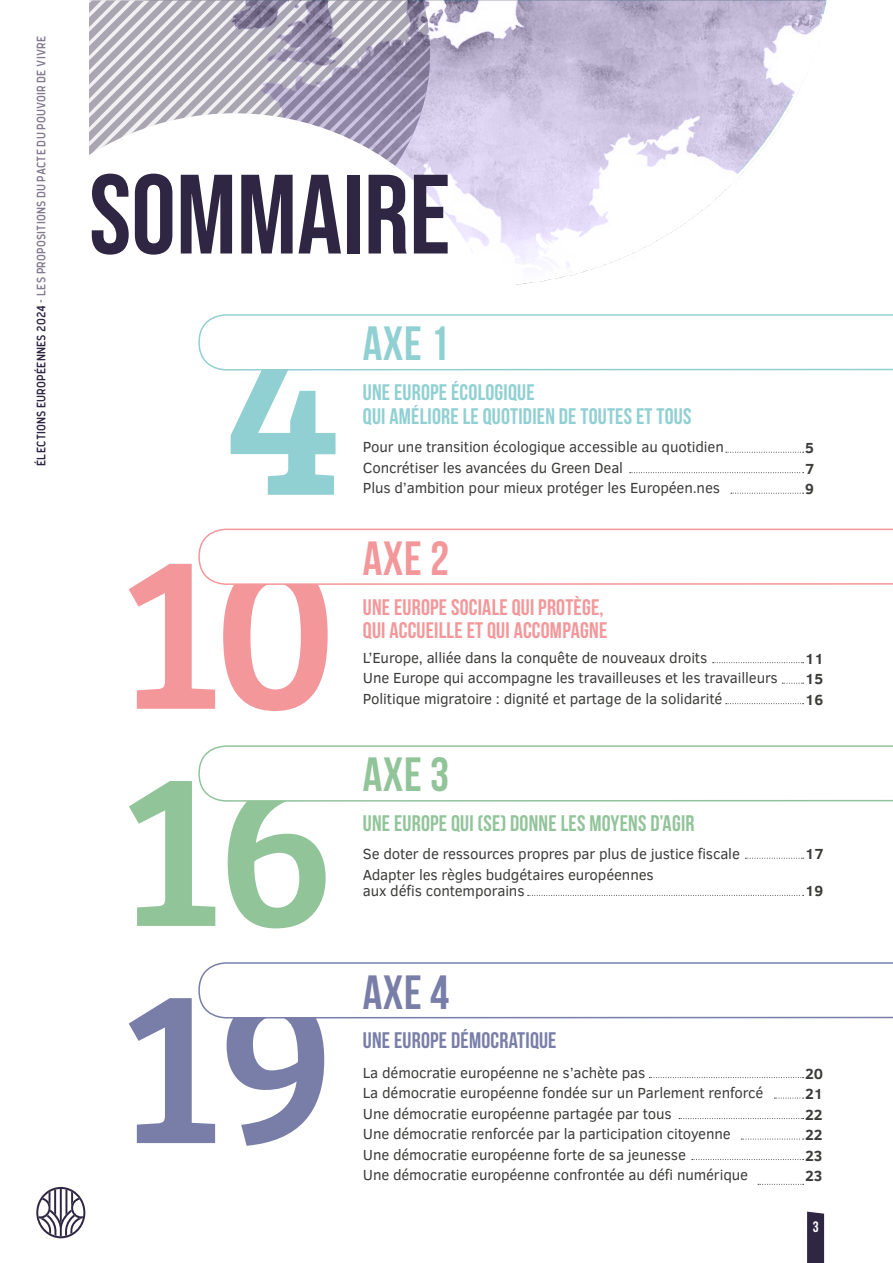
<style>
.page{position:relative;width:893px;height:1263px;background:#fff}
.page>*{position:absolute;margin:0;border:0;box-sizing:border-box;transform-origin:0 0}
.t1{font:225px "Bree Serif";color:#f3979a}
.t2{font:225px "Bree Serif";color:#92c49a}
.t3{font:225px "Bree Serif";color:#787ea8}
.t4{font:225px "Bree Serif";color:#91d0d2}
.t5{font:112.5px "Bebas Neue";color:#2e2643}
.t6{font:700 48px "Bebas Neue";color:#91d0d2}
.t7{font:700 48px "Bebas Neue";color:#f3979a}
.t8{font:700 48px "Bebas Neue";color:#92c49a}
.t9{font:700 48px "Bebas Neue";color:#787ea8}
.t10{font:22.5px/24px "Bebas Neue";letter-spacing:.01em;color:#91d0d2}
.t11{font:22.5px/22.5px "Bebas Neue";letter-spacing:.01em;color:#f3979a}
.t12{font:22.5px "Bebas Neue";letter-spacing:.01em;color:#92c49a}
.t13{font:22.5px "Bebas Neue";letter-spacing:.01em;color:#787ea8}
.t14{font:15px/16.5px "Clear Sans";letter-spacing:-.01em;color:#3c3c3b}
.t15{font:700 15px "Clear Sans";color:#3c3c3b}
.t16{font:15px "Bebas Neue";color:#fff}
.t17{font:12px "Oregon";letter-spacing:.01em;color:#847b90}
.s1{color:#2e2643}
</style>
<div class="page">
<svg style="left:807px;top:1211px;width:17px;height:52px"></svg>
<svg style="left:36px;top:1187px;width:49px;height:51px"></svg>
<svg style="left:430px;top:0;width:395px;height:283px"></svg>
<svg style="left:430px;top:113px;width:57px;height:170px"></svg>
<svg style="left:726px;top:452px;width:78px;height:1px"></svg>
<svg style="left:713px;top:662px;width:91px;height:1px"></svg>
<svg style="left:649px;top:1077px;width:155px;height:1px"></svg>
<svg style="left:741px;top:1139px;width:63px;height:1px"></svg>
<svg style="left:745px;top:858px;width:59px;height:1px"></svg>
<svg style="left:630px;top:472px;width:174px;height:1px"></svg>
<svg style="left:782px;top:683px;width:22px;height:1px"></svg>
<svg style="left:774px;top:1098px;width:30px;height:1px"></svg>
<svg style="left:692px;top:1159px;width:112px;height:1px"></svg>
<svg style="left:528px;top:895px;width:276px;height:1px"></svg>
<svg style="left:731px;top:493px;width:73px;height:1px"></svg>
<svg style="left:726px;top:703px;width:78px;height:1px"></svg>
<svg style="left:679px;top:1118px;width:125px;height:1px"></svg>
<svg style="left:758px;top:1184px;width:46px;height:1px"></svg>
<svg style="left:89px;top:0;width:341px;height:196px"></svg>
<svg style="left:198px;top:314px;width:695px;height:57px"></svg>
<svg style="left:198px;top:528px;width:695px;height:57px"></svg>
<svg style="left:198px;top:745px;width:695px;height:57px"></svg>
<svg style="left:198px;top:962px;width:695px;height:57px"></svg>
<p class="t17" style="left:35px;top:466px;width:431px;rotate:-90deg"><span class="s1">Élections européennes 2024</span> - les Propositions du Pacte du Pouvoir de Vivre</p>
<h2 class="t5" style="left:89px;top:151px;width:362px">SOMMAIRE</h2>
<h1 class="t4" style="left:222px;top:252px;width:122px">4</h1>
<h1 class="t1" style="left:119px;top:466px;width:218px">10</h1>
<h1 class="t2" style="left:119px;top:683px;width:218px">16</h1>
<h1 class="t3" style="left:119px;top:901px;width:218px">19</h1>
<h3 class="t6" style="left:363px;top:318px;width:88px">AXE 1</h3>
<h3 class="t10" style="left:363px;top:380px;width:330px">UNE EUROPE ÉCOLOGIQUE<br>QUI AMÉLIORE LE QUOTIDIEN DE TOUTES ET TOUS</h3>
<p class="t14" style="left:363px;top:439px;width:362px">Pour une transition écologique accessible au quotidien</p>
<p class="t15" style="left:805px;top:437px;width:10px">5</p>
<p class="t14" style="left:363px;top:459px;width:262px">Concrétiser les avancées du Green Deal</p>
<p class="t15" style="left:805px;top:458px;width:11px">7</p>
<p class="t14" style="left:363px;top:480px;width:359px">Plus d’ambition pour mieux protéger les Européen.nes</p>
<p class="t15" style="left:805px;top:478px;width:10px">9</p>
<h3 class="t7" style="left:363px;top:532px;width:88px">AXE 2</h3>
<h3 class="t11" style="left:363px;top:596px;width:246px">UNE EUROPE SOCIALE QUI PROTÈGE,<br>QUI ACCUEILLE ET QUI ACCOMPAGNE</h3>
<p class="t14" style="left:363px;top:649px;width:346px">L’Europe, alliée dans la conquête de nouveaux droits</p>
<p class="t14" style="left:363px;top:670px;width:416px">Une Europe qui accompagne les travailleuses et les travailleurs</p>
<p class="t14" style="left:363px;top:690px;width:361px">Politique migratoire : dignité et partage de la solidarité</p>
<h3 class="t8" style="left:363px;top:748px;width:88px">AXE 3</h3>
<h3 class="t12" style="left:363px;top:811px;width:333px">UNE EUROPE QUI (SE) DONNE LES MOYENS D’AGIR</h3>
<p class="t14" style="left:363px;top:846px;width:379px">Se doter de ressources propres par plus de justice fiscale</p>
<p class="t14" style="left:363px;top:866px;width:292px">Adapter les règles budgétaires européennes aux défis contemporains</p>
<p class="t15" style="left:805px;top:647px;width:20px">11</p>
<p class="t15" style="left:805px;top:668px;width:20px">15</p>
<p class="t15" style="left:805px;top:688px;width:20px">16</p>
<p class="t15" style="left:805px;top:843px;width:20px">17</p>
<p class="t15" style="left:805px;top:880px;width:20px">19</p>
<h3 class="t9" style="left:363px;top:966px;width:88px">AXE 4</h3>
<h3 class="t13" style="left:363px;top:1028px;width:195px">UNE EUROPE DÉMOCRATIQUE</h3>
<p class="t14" style="left:363px;top:1064px;width:284px">La démocratie européenne ne s’achète pas</p>
<p class="t14" style="left:363px;top:1084px;width:402px">La démocratie européenne fondée sur un Parlement renforcé</p>
<p class="t14" style="left:363px;top:1105px;width:310px">Une démocratie européenne partagée par tous</p>
<p class="t14" style="left:363px;top:1146px;width:325px">Une démocratie européenne forte de sa jeunesse</p>
<p class="t14" style="left:363px;top:1125px;width:369px">Une démocratie renforcée par la participation citoyenne</p>
<p class="t14" style="left:363px;top:1166px;width:387px">Une démocratie européenne confrontée au défi numérique</p>
<p class="t15" style="left:805px;top:1062px;width:20px">20</p>
<p class="t15" style="left:805px;top:1083px;width:20px">21</p>
<p class="t15" style="left:805px;top:1103px;width:19px">22</p>
<p class="t15" style="left:805px;top:1124px;width:19px">22</p>
<p class="t15" style="left:805px;top:1144px;width:19px">23</p>
<p class="t15" style="left:805px;top:1165px;width:19px">23</p>
<p class="t16" style="left:813px;top:1218px;width:7px">3</p>
</div>
